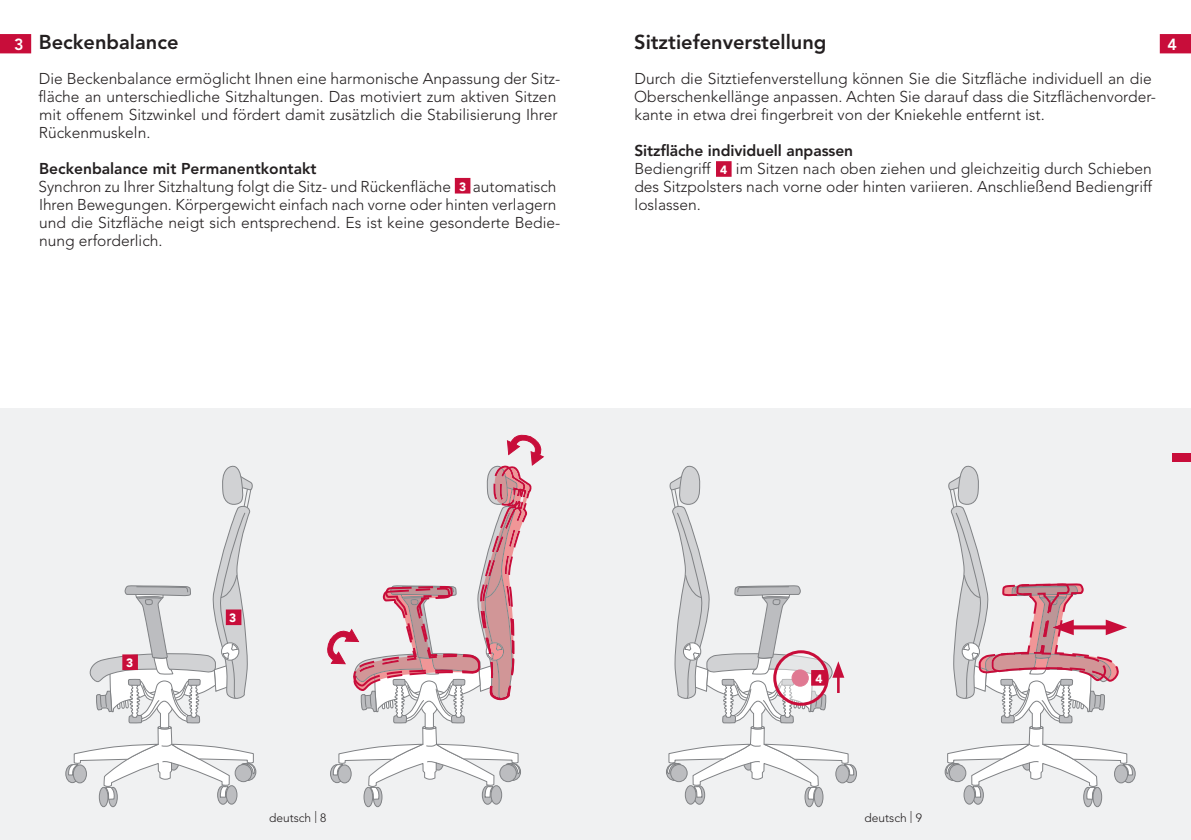
<style>
.page{position:relative;width:1191px;height:840px;background:#fff}
.page>*{position:absolute;margin:0;border:0;box-sizing:border-box;transform-origin:0 0}
.t1{font:800 20px "Avenir";color:#231f20}
.t2{font:800 16px "Avenir";color:#fff}
.Blocksatz{font:300 15.6px/18px "Avenir";color:#231f20}
.Blocksatz-2{font:800 15.6px "Avenir";color:#231f20}
.t3{font:300 12px "Avenir";color:#231f20}
.t4{font:900 12px "Avenir";color:#fff}
</style>
<div class="page">
<svg style="left:1159px;top:34px;width:32px;height:19px"></svg>
<svg style="left:0;top:34px;width:31px;height:19px"></svg>
<div style="left:0;top:408px;width:1191px;height:431px;background:#f0f1f2"></div>
<svg style="left:66px;top:764px;width:13px;height:18px"></svg>
<div style="left:65px;top:763px;width:14px;height:19px;border:1px solid #808285;border-radius:50%"></div>
<div style="left:716px;top:161px;width:15px;height:16px;background:#c80d3a;border:2px solid #c80d3a"></div>
<svg style="left:843px;top:764px;width:13px;height:18px"></svg>
<div style="left:843px;top:763px;width:14px;height:19px;border:1px solid #808285;border-radius:50%"></div>
<div style="left:1122px;top:764px;width:13px;height:18px;background:#a3a4a7;border-radius:50%"></div>
<div style="left:1121px;top:763px;width:14px;height:19px;border:1px solid #808285;border-radius:50%"></div>
<svg style="left:68px;top:465px;width:188px;height:343px"></svg>
<div style="left:122px;top:654px;width:16px;height:15px;background:#c80d3a;border:2px solid #c80d3a"></div>
<div style="left:226px;top:609px;width:15px;height:15px;background:#c80d3a;border:2px solid #c80d3a"></div>
<div style="left:455px;top:178px;width:15px;height:15px;background:#c80d3a"></div>
<svg style="left:666px;top:465px;width:188px;height:343px"></svg>
<div style="left:811px;top:669px;width:15px;height:16px;background:#c80d3a;border:2px solid #c80d3a"></div>
<svg style="left:327px;top:434px;width:217px;height:374px"></svg>
<svg style="left:944px;top:465px;width:189px;height:343px"></svg>
<div style="left:1172px;top:453px;width:19px;height:9px;background:#c80d3a"></div>
<p class="t1" style="left:39px;top:30px;width:141px">Beckenbalance</p>
<p class="Blocksatz" style="left:39px;top:69px;width:523px">Die Beckenbalance ermöglicht Ihnen eine harmonische Anpassung der Sitz&shy;fläche an unterschiedliche Sitzhaltungen. Das motiviert zum aktiven Sitzen mit offenem Sitzwinkel und fördert damit zusätzlich die Stabilisierung Ihrer Rückenmuskeln.</p>
<p class="Blocksatz-2" style="left:39px;top:159px;width:279px">Beckenbalance mit Permanentkontakt</p>
<p class="Blocksatz" style="left:38px;top:177px;width:414px">Synchron zu Ihrer Sitzhaltung folgt die Sitz- und Rückenfläche</p>
<p class="t2" style="left:14px;top:35px;width:11px">3</p>
<p class="t1" style="left:634px;top:30px;width:194px">Sitztiefenverstellung</p>
<p class="Blocksatz" style="left:634px;top:69px;width:523px">Durch die Sitztiefenverstellung können Sie die Sitzfläche individuell an die<br>Oberschenkellänge anpassen. Achten Sie darauf dass die Sitzflächenvorder&shy;kante in etwa drei fingerbreit von der Kniekehle entfernt ist.</p>
<p class="Blocksatz-2" style="left:634px;top:141px;width:220px">Sitzfläche individuell anpassen</p>
<p class="Blocksatz" style="left:634px;top:159px;width:78px">Bediengriff</p>
<p class="Blocksatz" style="left:634px;top:159px;width:519px;text-align:justify;text-indent:101px">im Sitzen nach oben ziehen und gleichzeitig durch Schieben des Sitzpolsters nach vorne oder hinten variieren. Anschließend Bediengriff loslassen.</p>
<p class="t4" style="left:720px;top:162px;width:9px">4</p>
<p class="Blocksatz" style="left:39px;top:177px;width:523px;text-indent:434px">automatisch Ihren Bewegungen. Körpergewicht einfach nach vorne oder hinten verlagern und die Sitzfläche neigt sich entsprechend. Es ist keine gesonderte Bedie&shy;nung erforderlich.</p>
<p class="t4" style="left:459px;top:179px;width:9px">3</p>
<p class="t2" style="left:1167px;top:35px;width:11px">4</p>
<p class="t4" style="left:126px;top:655px;width:9px">3</p>
<p class="t4" style="left:229px;top:610px;width:9px">3</p>
<p class="t4" style="left:815px;top:670px;width:9px">4</p>
<p class="t3" style="left:269px;top:810px;width:59px">deutsch | 8</p>
<p class="t3" style="left:864px;top:810px;width:59px">deutsch | 9</p>
</div>
